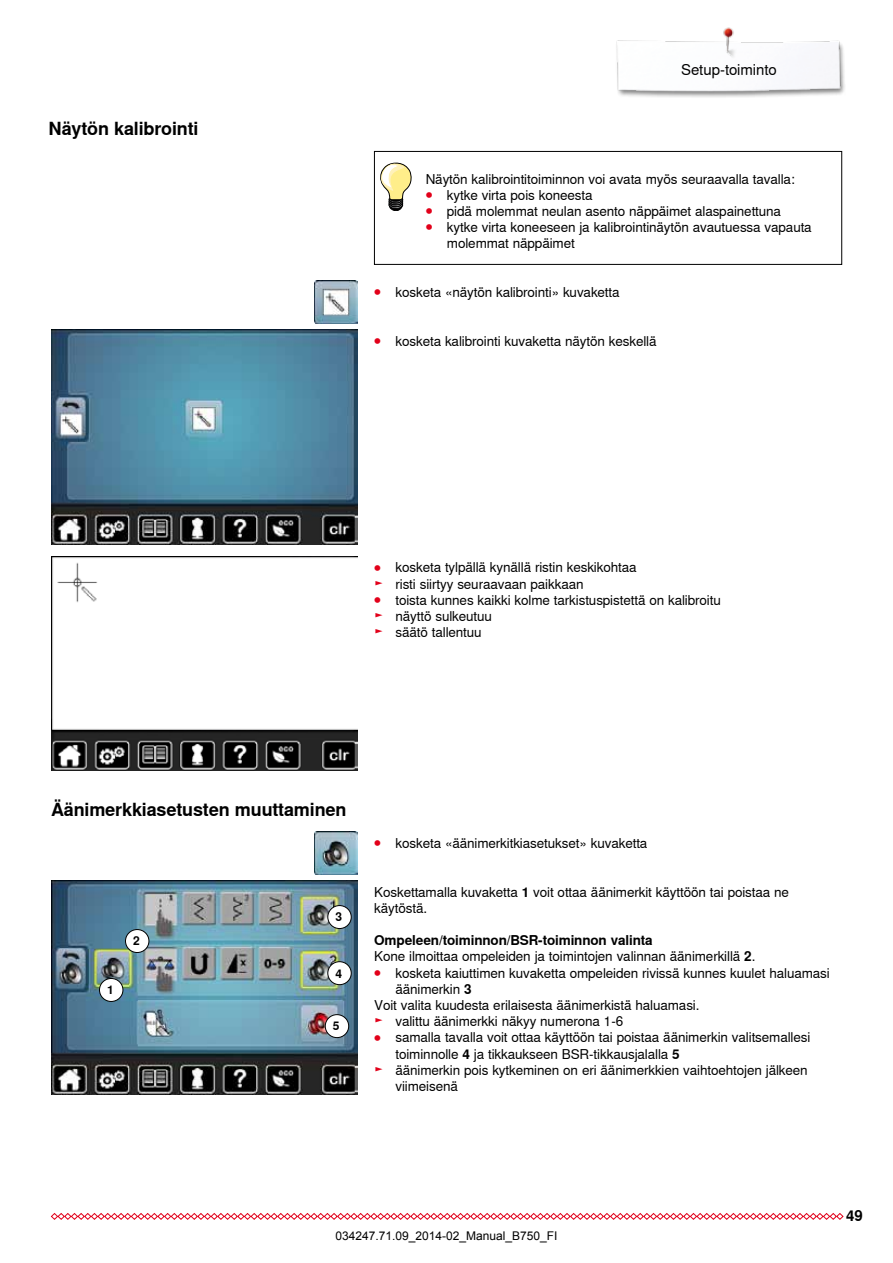
<style>
.page{position:relative;width:893px;height:1263px;background:#fff}
.page>*{position:absolute;margin:0;border:0;box-sizing:border-box;transform-origin:0 0}
.t1{font:700 18px "Nimbus Sans Global";letter-spacing:-.01em;color:#000}
.t2{font:15px "Nimbus Sans Global";letter-spacing:-.005em;color:#000}
.t3{font:700 15px "Nimbus Sans Global";color:#000}
.t4{font:13.5px/16.2px "Nimbus Sans Global";letter-spacing:-.01em;color:#000}
.t5{font:700 13.5px "Nimbus Sans Global";letter-spacing:-.01em;color:#000}
.t6{font:12px "Arial";color:#000}
.t7{font:700 12px "Nimbus Sans Global";color:#000}
.s1{font-weight:700;font-size:12px;color:#e2001a}
.s2{color:#e2001a}
.s3{font-weight:700}
</style>
<div class="page">
<svg style="left:51px;top:1213px;width:793px;height:7px"></svg>
<img style="left:616px;top:40px;width:229px;height:57px">
<img style="left:692px;top:27px;width:66px;height:48px">
<img style="left:52px;top:329px;width:305px;height:215px">
<img style="left:52px;top:556px;width:305px;height:215px">
<img style="left:315px;top:281px;width:42px;height:42px">
<img style="left:52px;top:880px;width:305px;height:215px">
<img style="left:315px;top:832px;width:42px;height:42px">
<div style="left:99px;top:978px;width:24px;height:23px;background:#fff;border-radius:50%"></div>
<div style="left:99px;top:978px;width:24px;height:24px;border:1px solid #000;border-radius:50%"></div>
<div style="left:125px;top:929px;width:24px;height:23px;background:#fff;border-radius:50%"></div>
<div style="left:125px;top:929px;width:24px;height:24px;border:1px solid #000;border-radius:50%"></div>
<svg style="left:380px;top:163px;width:32px;height:48px"></svg>
<div style="left:374px;top:151px;width:468px;height:114px;border:1px solid #000"></div>
<div style="left:325px;top:1015px;width:24px;height:22px;background:#fff;border-radius:50%"></div>
<div style="left:325px;top:1014px;width:24px;height:24px;border:1px solid #000;border-radius:50%"></div>
<div style="left:328px;top:962px;width:23px;height:23px;background:#fff;border-radius:50%"></div>
<div style="left:327px;top:961px;width:25px;height:24px;border:1px solid #000;border-radius:50%"></div>
<div style="left:328px;top:905px;width:23px;height:23px;background:#fff;border-radius:50%"></div>
<div style="left:327px;top:905px;width:25px;height:24px;border:1px solid #000;border-radius:50%"></div>
<h1 class="t1" style="left:49px;top:118px;width:151px">Näytön kalibrointi</h1>
<p class="t2" style="left:681px;top:61px;width:97px">Setup-toiminto</p>
<p class="t4" style="left:426px;top:171px;width:371px">Näytön kalibrointitoiminnon voi avata myös seuraavalla tavalla:</p>
<p class="t4" style="left:426px;top:187px;width:168px"><span class="s1">⦁</span> kytke virta pois koneesta</p>
<p class="t4" style="left:426px;top:203px;width:357px"><span class="s1">⦁</span> pidä molemmat neulan asento näppäimet alaspainettuna</p>
<p class="t4" style="left:426px;top:219px;width:388px"><span class="s1">⦁</span> kytke virta koneeseen ja kalibrointinäytön avautuessa vapauta</p>
<p class="t4" style="left:447px;top:236px;width:129px">molemmat näppäimet</p>
<p class="t4" style="left:374px;top:284px;width:247px"><span class="s1">⦁</span> kosketa «näytön kalibrointi» kuvaketta</p>
<p class="t4" style="left:374px;top:333px;width:284px"><span class="s1">⦁</span> kosketa kalibrointi kuvaketta näytön keskellä</p>
<p class="t4" style="left:374px;top:560px;width:348px"><span class="s1">⦁</span> kosketa tylpällä kynällä ristin keskikohtaa<br><span class="s2">►</span> risti siirtyy seuraavaan paikkaan<br><span class="s1">⦁</span> toista kunnes kaikki kolme tarkistuspistettä on kalibroitu <span class="s2">►</span> näyttö sulkeutuu<br><span class="s2">►</span> säätö tallentuu</p>
<h1 class="t1" style="left:51px;top:799px;width:297px">Äänimerkkiasetusten muuttaminen</h1>
<p class="t7" style="left:107px;top:983px;width:8px">1</p>
<p class="t7" style="left:133px;top:934px;width:8px">2</p>
<p class="t7" style="left:335px;top:910px;width:8px">3</p>
<p class="t7" style="left:335px;top:966px;width:8px">4</p>
<p class="t7" style="left:333px;top:1019px;width:8px">5</p>
<p class="t4" style="left:374px;top:835px;width:275px"><span class="s1">⦁</span> kosketa «äänimerkitkiasetukset» kuvaketta</p>
<p class="t4" style="left:374px;top:884px;width:416px">Koskettamalla kuvaketta <span class="s3">1</span> voit ottaa äänimerkit käyttöön tai poistaa ne käytöstä.</p>
<p class="t5" style="left:374px;top:932px;width:280px">Ompeleen/toiminnon/BSR-toiminnon valinta</p>
<p class="t4" style="left:374px;top:948px;width:383px">Kone ilmoittaa ompeleiden ja toimintojen valinnan äänimerkillä <span class="s3">2</span>.</p>
<p class="t4" style="left:374px;top:965px;width:457px"><span class="s1">⦁</span> kosketa kaiuttimen kuvaketta ompeleiden rivissä kunnes kuulet haluamasi</p>
<p class="t4" style="left:395px;top:981px;width:78px">äänimerkin <span class="s3">3</span></p>
<p class="t4" style="left:374px;top:997px;width:327px">Voit valita kuudesta erilaisesta äänimerkistä haluamasi.</p>
<p class="t4" style="left:374px;top:1013px;width:250px"><span class="s2">►</span> valittu äänimerkki näkyy numerona 1-6</p>
<p class="t4" style="left:374px;top:1029px;width:438px"><span class="s1">⦁</span> samalla tavalla voit ottaa käyttöön tai poistaa äänimerkin valitsemallesi</p>
<p class="t4" style="left:395px;top:1046px;width:286px">toiminnolle <span class="s3">4</span> ja tikkaukseen BSR-tikkausjalalla <span class="s3">5</span></p>
<p class="t4" style="left:374px;top:1062px;width:435px"><span class="s2">►</span> äänimerkin pois kytkeminen on eri äänimerkkien vaihtoehtojen jälkeen</p>
<p class="t4" style="left:395px;top:1078px;width:64px">viimeisenä</p>
<p class="t6" style="left:335px;top:1227px;width:224px">034247.71.09_2014-02_Manual_B750_FI</p>
<p class="t3" style="left:846px;top:1207px;width:18px">49</p>
</div>
